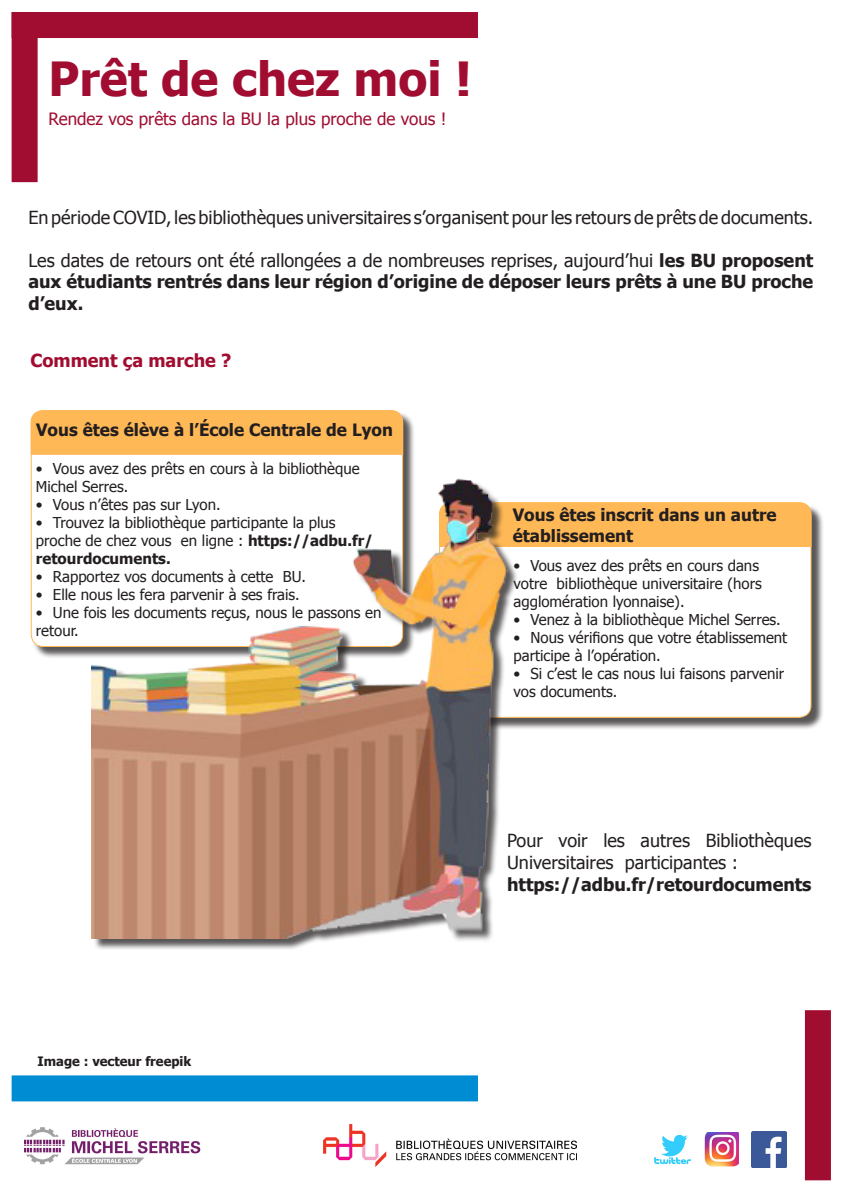
<style>
.page{position:relative;width:842px;height:1191px;background:#fff}
.page>*{position:absolute;margin:0;border:0;box-sizing:border-box;transform-origin:0 0}
.Style_de_paragraphe{font:700 47px "Tahoma";color:#a10d31}
.Style_de_paragraphe-2{font:700 18px/21.6px "Tahoma";color:#231f20;text-align:justify}
.Style_de_paragraphe-3{font:18px/21.6px "Tahoma";color:#231f20}
.Style_de_paragraphe-4{font:700 18px "Tahoma";color:#a10d31}
.Style_de_paragraphe-5{font:700 17px/20.4px "Tahoma";color:#231f20}
.Style_de_paragraphe-6{font:17px "Tahoma";color:#a10d31}
.t1{font:15px/18px "Tahoma";color:#231f20}
.Style_de_paragraphe-7{font:700 13px "Tahoma";color:#231f20}
.s1{font-weight:400}
.s2{font-weight:700}
</style>
<div class="page">
<div style="left:12px;top:12px;width:466px;height:26px;background:#a10d31"></div>
<div style="left:12px;top:12px;width:26px;height:170px;background:#a10d31"></div>
<div style="left:12px;top:1075px;width:466px;height:26px;background:#008cd3"></div>
<div style="left:805px;top:1010px;width:26px;height:170px;background:#a10d31"></div>
<img style="left:25px;top:1127px;width:176px;height:38px">
<img style="left:751px;top:1131px;width:36px;height:36px">
<img style="left:704px;top:1132px;width:34px;height:35px">
<img style="left:655px;top:1134px;width:35px;height:31px">
<div style="left:31px;top:410px;width:372px;height:45px;background:#ffb856"></div>
<div style="left:441px;top:504px;width:383px;height:226px;background:#231f20;opacity:.75"></div>
<div style="left:440px;top:503px;width:371px;height:214px;background:#fff;border-radius:12px"></div>
<div style="left:589px;top:502px;width:222px;height:45px;background:#ffb856"></div>
<div style="left:93px;top:481px;width:426px;height:469px;background:#231f20;opacity:.75"></div>
<img style="left:92px;top:478px;width:497px;height:460px">
<img style="left:323px;top:1124px;width:253px;height:42px">
<p class="Style_de_paragraphe" style="left:48px;top:46px;width:424px">Prêt de chez moi !</p>
<p class="Style_de_paragraphe-6" style="left:48px;top:107px;width:399px">Rendez vos prêts dans la BU la plus proche de vous !</p>
<p class="Style_de_paragraphe-3" style="left:28px;top:205px;width:786px">En période COVID, les bibliothèques universitaires s’organisent pour les retours de prêts de documents.</p>
<p class="Style_de_paragraphe-2" style="left:28px;top:248px;width:786px"><span class="s1">Les dates de retours ont été rallongées a de nombreuses reprises, aujourd’hui</span> les BU proposent aux étudiants rentrés dans leur région d’origine de déposer leurs prêts à une BU proche d’eux.</p>
<p class="Style_de_paragraphe-4" style="left:30px;top:347px;width:202px">Comment ça marche ?</p>
<p class="Style_de_paragraphe-5" style="left:36px;top:419px;width:358px">Vous êtes élève à l’École Centrale de Lyon</p>
<p class="t1" style="left:36px;top:459px;width:325px">• Vous avez des prêts en cours à la bibliothèque<br>Michel Serres.</p>
<p class="t1" style="left:36px;top:495px;width:186px">• Vous n’êtes pas sur Lyon.</p>
<p class="t1" style="left:36px;top:513px;width:339px">• Trouvez la bibliothèque participante la plus proche de chez vous en ligne : <span class="s2">https://adbu.fr/ retourdocuments.</span></p>
<p class="t1" style="left:36px;top:567px;width:271px">• Rapportez vos documents à cette BU.</p>
<p class="t1" style="left:36px;top:585px;width:265px">• Elle nous les fera parvenir à ses frais.</p>
<p class="t1" style="left:36px;top:603px;width:347px">• Une fois les documents reçus, nous le passons en retour.</p>
<p class="Style_de_paragraphe-7" style="left:38px;top:1052px;width:155px">Image : vecteur freepik</p>
<p class="Style_de_paragraphe-5" style="left:513px;top:504px;width:265px">Vous êtes inscrit dans un autre établissement</p>
<p class="t1" style="left:513px;top:555px;width:250px">• Vous avez des prêts en cours dans votre bibliothèque universitaire (hors agglomération lyonnaise).</p>
<p class="t1" style="left:513px;top:609px;width:269px">• Venez à la bibliothèque Michel Serres.</p>
<p class="t1" style="left:513px;top:627px;width:275px">• Nous vérifions que votre établissement participe à l’opération.</p>
<p class="t1" style="left:513px;top:663px;width:272px">• Si c’est le cas nous lui faisons parvenir vos documents.</p>
<p class="Style_de_paragraphe-3" style="left:507px;top:829px;width:306px">Pour voir les autres Bibliothèques<br>Universitaires participantes :</p>
<p class="Style_de_paragraphe-2" style="left:507px;top:872px;width:306px">https://adbu.fr/retourdocuments</p>
</div>
